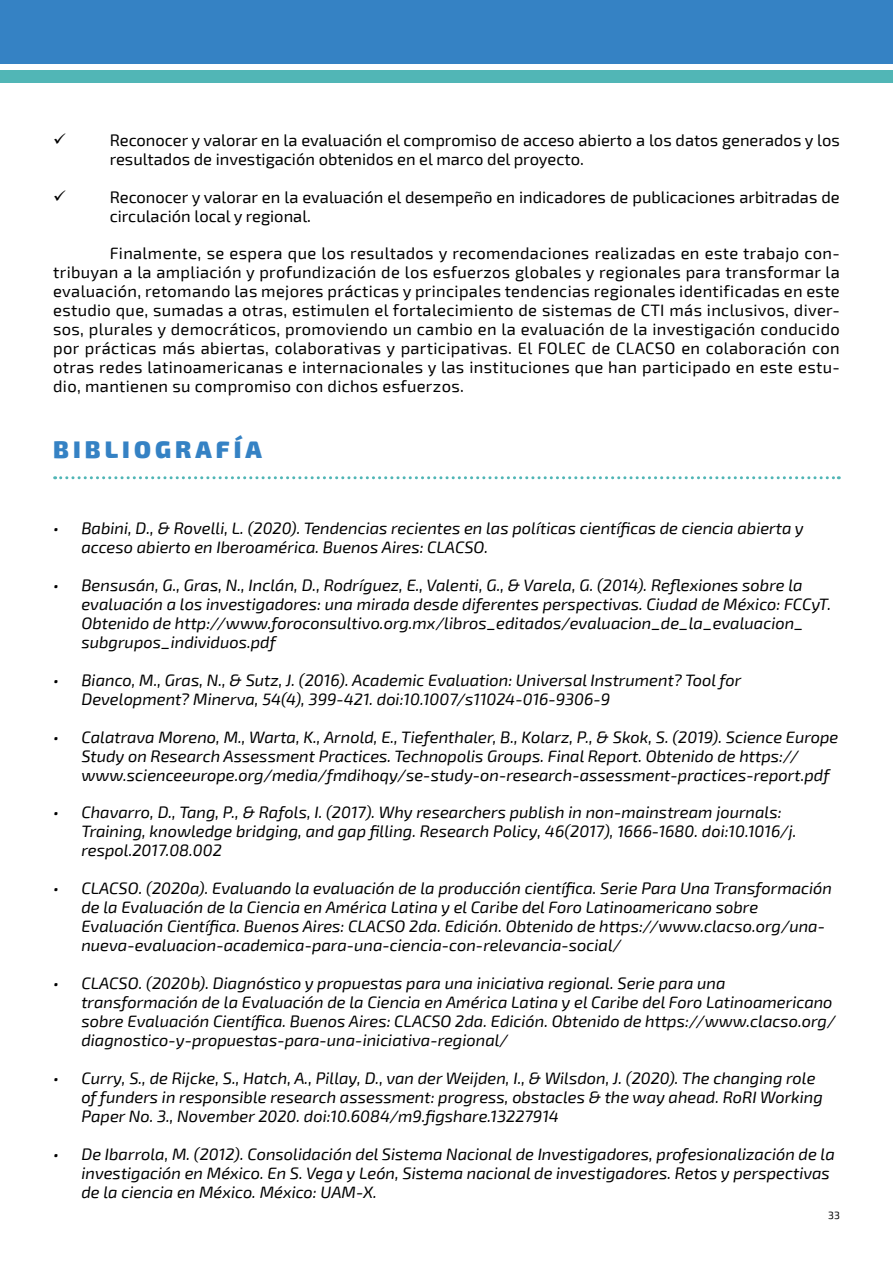
<style>
.page{position:relative;width:893px;height:1263px;background:#fff}
.page>*{position:absolute;margin:0;border:0;box-sizing:border-box;transform-origin:0 0}
.t1{font:900 24px "Exo 2";letter-spacing:.17em;color:#3582c4}
.t2{font:italic 16.5px/18.9px "Exo 2";color:#000}
.t3{font:16.5px/18.9px "Exo 2";color:#000}
.t4{font:10.5px "Exo 2 Regular 2";color:#000}
</style>
<div class="page">
<div style="left:0;top:0;width:893px;height:64px;background:#3582c4"></div>
<div style="left:0;top:70px;width:893px;height:13px;background:#51b6b6"></div>
<svg style="left:55px;top:476px;width:784px;height:3px"></svg>
<p class="t3" style="left:110px;top:131px;width:732px">Reconocer y valorar en la evaluación el compromiso de acceso abierto a los datos generados y los resultados de investigación obtenidos en el marco del proyecto.</p>
<p class="t3" style="left:110px;top:188px;width:732px">Reconocer y valorar en la evaluación el desempeño en indicadores de publicaciones arbitradas de circulación local y regional.</p>
<p class="t3" style="left:53px;top:245px;width:788px;text-align:justify;text-indent:57px">Finalmente, se espera que los resultados y recomendaciones realizadas en este trabajo con&shy;tribuyan a la ampliación y profundización de los esfuerzos globales y regionales para transformar la evaluación, retomando las mejores prácticas y principales tendencias regionales identificadas en este estudio que, sumadas a otras, estimulen el fortalecimiento de sistemas de CTI más inclusivos, diver&shy;sos, plurales y democráticos, promoviendo un cambio en la evaluación de la investigación conducido por prácticas más abiertas, colaborativas y participativas. El FOLEC de CLACSO en colaboración con otras redes latinoamericanas e internacionales y las instituciones que han participado en este estu&shy;dio, mantienen su compromiso con dichos esfuerzos.</p>
<h1 class="t1" style="left:53px;top:435px;width:210px">BIBLIOGRAFÍA</h1>
<p class="t2" style="left:81px;top:519px;width:724px;text-indent:-28px">• Babini, D., &amp; Rovelli, L. (2020). Tendencias recientes en las políticas científicas de ciencia abierta y acceso abierto en Iberoamérica. Buenos Aires: CLACSO.</p>
<p class="t2" style="left:81px;top:576px;width:751px;text-indent:-28px">• Bensusán, G., Gras, N., Inclán, D., Rodríguez, E., Valenti, G., &amp; Varela, G. (2014). Reflexiones sobre la evaluación a los investigadores: una mirada desde diferentes perspectivas. Ciudad de México: FCCyT.<br>Obtenido de http://www.foroconsultivo.org.mx/libros_editados/evaluacion_de_la_evaluacion_ subgrupos_individuos.pdf</p>
<p class="t2" style="left:81px;top:671px;width:661px;text-indent:-28px">• Bianco, M., Gras, N., &amp; Sutz, J. (2016). Academic Evaluation: Universal Instrument? Tool for<br>Development? Minerva, 54(4), 399-421. doi:10.1007/s11024-016-9306-9</p>
<p class="t2" style="left:81px;top:728px;width:758px;text-indent:-28px">• Calatrava Moreno, M., Warta, K., Arnold, E., Tiefenthaler, B., Kolarz, P., &amp; Skok, S. (2019). Science Europe<br>Study on Research Assessment Practices. Technopolis Groups. Final Report. Obtenido de https:// www.scienceeurope.org/media/fmdihoqy/se-study-on-research-assessment-practices-report.pdf</p>
<p class="t2" style="left:81px;top:803px;width:717px;text-indent:-28px">• Chavarro, D., Tang, P., &amp; Rafols, I. (2017). Why researchers publish in non-mainstream journals:<br>Training, knowledge bridging, and gap filling. Research Policy, 46(2017), 1666-1680. doi:10.1016/j. respol.2017.08.002</p>
<p class="t2" style="left:81px;top:879px;width:752px;text-indent:-28px">• CLACSO. (2020a). Evaluando la evaluación de la producción científica. Serie Para Una Transformación de la Evaluación de la Ciencia en América Latina y el Caribe del Foro Latinoamericano sobre Evaluación Científica. Buenos Aires: CLACSO 2da. Edición. Obtenido de https://www.clacso.org/una&shy;nueva-evaluacion-academica-para-una-ciencia-con-relevancia-social/</p>
<p class="t2" style="left:81px;top:974px;width:756px;text-indent:-28px">• CLACSO. (2020b). Diagnóstico y propuestas para una iniciativa regional. Serie para una transformación de la Evaluación de la Ciencia en América Latina y el Caribe del Foro Latinoamericano sobre Evaluación Científica. Buenos Aires: CLACSO 2da. Edición. Obtenido de https://www.clacso.org/ diagnostico-y-propuestas-para-una-iniciativa-regional/</p>
<p class="t2" style="left:81px;top:1069px;width:743px;text-indent:-28px">• Curry, S., de Rijcke, S., Hatch, A., Pillay, D., van der Weijden, I., &amp; Wilsdon, J. (2020). The changing role of funders in responsible research assessment: progress, obstacles &amp; the way ahead. RoRI Working<br>Paper No. 3., November 2020. doi:10.6084/m9.figshare.13227914</p>
<p class="t2" style="left:81px;top:1145px;width:755px;text-indent:-28px">• De Ibarrola, M. (2012). Consolidación del Sistema Nacional de Investigadores, profesionalización de la investigación en México. En S. Vega y León, Sistema nacional de investigadores. Retos y perspectivas de la ciencia en México. México: UAM-X.</p>
<p class="t4" style="left:828px;top:1209px;width:13px">33</p>
</div>
